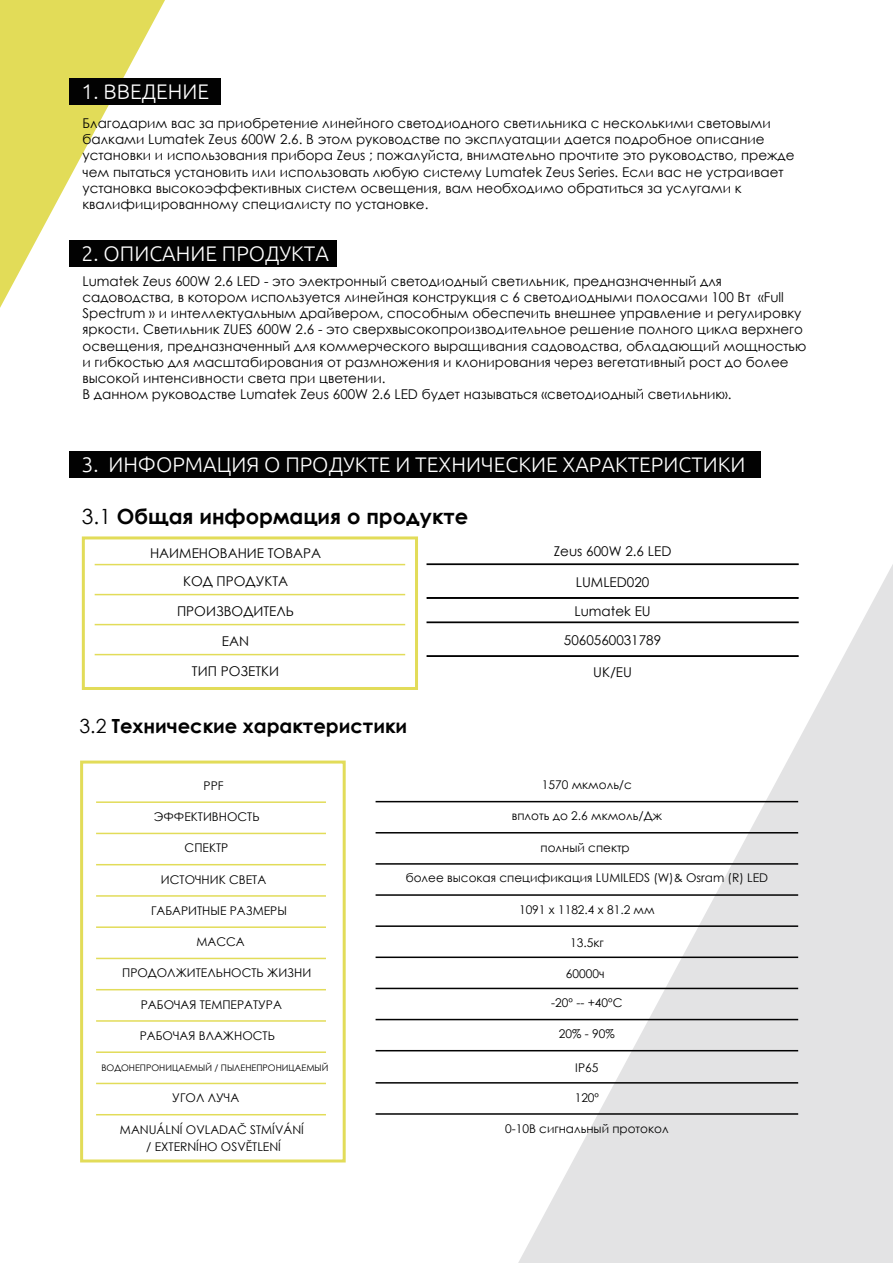
<style>
.page{position:relative;width:893px;height:1263px;background:#fff}
.page>*{position:absolute;margin:0;border:0;box-sizing:border-box;transform-origin:0 0}
.t1{font:300 21.15px "Ubuntu";color:#fff}
.t2{font:700 21px "Century Gothic";color:#020202}
.t3{font:700 19.5px "Century Gothic";color:#020202}
.t4{font:13.5px/16.2px "Century Gothic";color:#020202;text-align:center}
.t5{font:12px/17.4px "Century Gothic";color:#020202;text-align:center}
.t6{font:9px "Century Gothic";color:#020202}
.s1{font-weight:400}
</style>
<div class="page">
<svg style="left:518px;top:564px;width:374px;height:699px;fill:#e3e3e4"></svg>
<svg style="left:0;top:0;width:165px;height:308px;fill:#e2dc58"></svg>
<div style="left:69px;top:78px;width:151px;height:27px;background:#020202"></div>
<div style="left:69px;top:240px;width:268px;height:27px;background:#020202"></div>
<div style="left:69px;top:451px;width:691px;height:27px;background:#020202"></div>
<div style="left:82px;top:536px;width:336px;height:154px;border:3px solid #e2dc59"></div>
<div style="left:426px;top:563px;width:372px;height:2px;border:1px solid #020202"></div>
<div style="left:426px;top:597px;width:372px;height:2px;border:1px solid #020202"></div>
<div style="left:426px;top:622px;width:372px;height:1px;border:1px solid #020202"></div>
<div style="left:426px;top:655px;width:372px;height:2px;border:1px solid #020202"></div>
<hr style="left:95px;top:564px;width:310px;height:1px;background:#e2dc59">
<hr style="left:95px;top:594px;width:310px;height:1px;background:#e2dc59">
<hr style="left:95px;top:624px;width:310px;height:1px;background:#e2dc59">
<hr style="left:95px;top:654px;width:310px;height:1px;background:#e2dc59">
<div style="left:80px;top:761px;width:266px;height:402px;border:3px solid #e2dc59"></div>
<hr style="left:96px;top:833px;width:230px;height:1px;background:#e2dc59">
<hr style="left:96px;top:801px;width:230px;height:2px;background:#e2dc59">
<hr style="left:96px;top:864px;width:230px;height:1px;background:#e2dc59">
<hr style="left:96px;top:926px;width:230px;height:2px;background:#e2dc59">
<hr style="left:96px;top:895px;width:230px;height:2px;background:#e2dc59">
<hr style="left:96px;top:989px;width:230px;height:1px;background:#e2dc59">
<hr style="left:96px;top:958px;width:230px;height:1px;background:#e2dc59">
<hr style="left:96px;top:1020px;width:230px;height:2px;background:#e2dc59">
<hr style="left:96px;top:1051px;width:230px;height:2px;background:#e2dc59">
<hr style="left:375px;top:832px;width:423px;height:2px;background:#020202">
<hr style="left:375px;top:801px;width:423px;height:1px;background:#020202">
<hr style="left:375px;top:863px;width:423px;height:2px;background:#020202">
<hr style="left:375px;top:925px;width:423px;height:2px;background:#020202">
<hr style="left:375px;top:894px;width:423px;height:2px;background:#020202">
<hr style="left:375px;top:988px;width:423px;height:1px;background:#020202">
<hr style="left:375px;top:957px;width:423px;height:1px;background:#020202">
<hr style="left:375px;top:1019px;width:423px;height:1px;background:#020202">
<hr style="left:375px;top:1050px;width:423px;height:1px;background:#020202">
<hr style="left:96px;top:1114px;width:230px;height:1px;background:#e2dc59">
<hr style="left:96px;top:1083px;width:230px;height:1px;background:#e2dc59">
<hr style="left:375px;top:1082px;width:423px;height:2px;background:#020202">
<hr style="left:375px;top:1113px;width:423px;height:2px;background:#020202">
<h1 class="t1" style="left:82px;top:79px;width:129px">1. ВВЕДЕНИЕ</h1>
<p class="t4" style="left:82px;top:115px;width:713px;text-align:left">Благодарим вас за приобретение линейного светодиодного светильника с несколькими световыми балками Lumatek Zeus 600W 2.6. В этом руководстве по эксплуатации дается подробное описание установки и использования прибора Zeus ; пожалуйста, внимательно прочтите это руководство, прежде чем пытаться установить или использовать любую систему Lumatek Zeus Series. Если вас не устраивает установка высокоэффективных систем освещения, вам необходимо обратиться за услугами к квалифицированному специалисту по установке.</p>
<h1 class="t1" style="left:82px;top:241px;width:249px">2. ОПИСАНИЕ ПРОДУКТА</h1>
<p class="t4" style="left:82px;top:273px;width:725px;text-align:left">Lumatek Zeus 600W 2.6 LED - это электронный светодиодный светильник, предназначенный для садоводства, в котором используется линейная конструкция с 6 светодиодными полосами 100 Вт «Full Spectrum » и интеллектуальным драйвером, способным обеспечить внешнее управление и регулировку яркости. Светильник ZUES 600W 2.6 - это сверхвысокопроизводительное решение полного цикла верхнего освещения, предназначенный для коммерческого выращивания садоводства, обладающий мощностью и гибкостью для масштабирования от размножения и клонирования через вегетативный рост до более высокой интенсивности света при цветении.<br>В данном руководстве Lumatek Zeus 600W 2.6 LED будет называться «светодиодный светильник».</p>
<h1 class="t1" style="left:82px;top:452px;width:665px">3. ИНФОРМАЦИЯ О ПРОДУКТЕ И ТЕХНИЧЕСКИЕ ХАРАКТЕРИСТИКИ</h1>
<h2 class="t2" style="left:82px;top:500px;width:387px"><span class="s1">3.1</span> Общая информация о продукте</h2>
<p class="t4" style="left:150px;top:539px;width:172px;line-height:28px">НАИМЕНОВАНИЕ ТОВАРА<br>КОД ПРОДУКТА</p>
<p class="t4" style="left:177px;top:596px;width:118px;line-height:29.7px">ПРОИЗВОДИТЕЛЬ<br>EAN</p>
<p class="t4" style="left:192px;top:663px;width:89px">ТИП РОЗЕТКИ</p>
<p class="t4" style="left:554px;top:543px;width:119px">Zeus 600W 2.6 LED</p>
<p class="t4" style="left:564px;top:568px;width:99px;line-height:29.1px">LUMLED020<br>Lumatek EU<br>5060560031789</p>
<p class="t4" style="left:593px;top:664px;width:40px">UK/EU</p>
<h3 class="t3" style="left:79px;top:711px;width:329px"><span class="s1">3.2</span> Технические характеристики</h3>
<p class="t5" style="left:203px;top:777px;width:22px">PPF</p>
<p class="t5" style="left:154px;top:808px;width:107px">ЭФФЕКТИВНОСТЬ</p>
<p class="t5" style="left:185px;top:839px;width:45px">СПЕКТР</p>
<p class="t5" style="left:541px;top:776px;width:92px">1570 мкмоль/с</p>
<p class="t5" style="left:512px;top:807px;width:151px">вплоть до 2.6 мкмоль/Дж</p>
<p class="t5" style="left:540px;top:838px;width:91px">полный спектр</p>
<p class="t5" style="left:161px;top:870px;width:107px">ИСТОЧНИК СВЕТА</p>
<p class="t5" style="left:151px;top:902px;width:137px">ГАБАРИТНЫЕ РАЗМЕРЫ</p>
<p class="t5" style="left:196px;top:933px;width:50px">МАССА</p>
<p class="t5" style="left:122px;top:964px;width:191px">ПРОДОЛЖИТЕЛЬНОСТЬ ЖИЗНИ</p>
<p class="t5" style="left:141px;top:995px;width:142px">РАБОЧАЯ ТЕМПЕРАТУРА</p>
<p class="t5" style="left:140px;top:1027px;width:137px">РАБОЧАЯ ВЛАЖНОСТЬ</p>
<p class="t6" style="left:101px;top:1062px;width:228px">ВОДОНЕПРОНИЦАЕМЫЙ / ПЫЛЕНЕПРОНИЦАЕМЫЙ</p>
<p class="t5" style="left:172px;top:1089px;width:68px">УГОЛ ЛУЧА</p>
<p class="t5" style="left:120px;top:1120px;width:185px">MANUÁLNÍ OVLADAČ STMÍVÁNÍ / EXTERNÍHO OSVĚTLENÍ</p>
<p class="t5" style="left:406px;top:869px;width:364px">более высокая спецификация LUMILEDS (W)&amp; Osram (R) LED</p>
<p class="t5" style="left:519px;top:901px;width:137px">1091 x 1182.4 x 81.2 мм</p>
<p class="t5" style="left:570px;top:934px;width:35px">13.5кг</p>
<p class="t5" style="left:566px;top:965px;width:40px">60000ч</p>
<p class="t5" style="left:551px;top:994px;width:73px">-20º -- +40ºC</p>
<p class="t5" style="left:559px;top:1025px;width:57px">20% - 90%</p>
<p class="t5" style="left:575px;top:1059px;width:25px">IP65</p>
<p class="t5" style="left:574px;top:1088px;width:26px">120º</p>
<p class="t5" style="left:505px;top:1120px;width:165px">0-10B сигнальный протокол</p>
</div>
